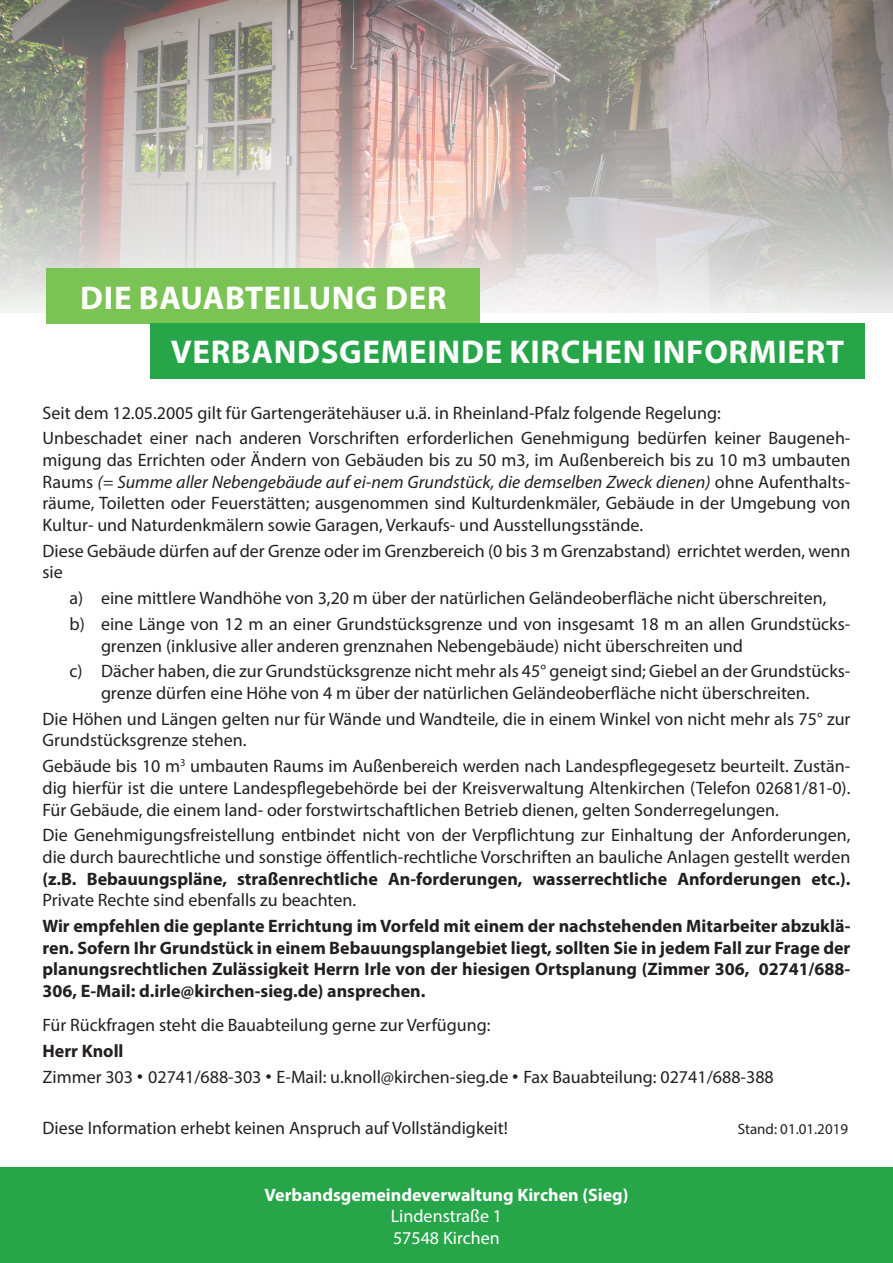
<style>
.page{position:relative;width:893px;height:1263px;background:#fff}
.page>*{position:absolute;margin:0;border:0;box-sizing:border-box;transform-origin:0 0}
.t1{font:700 33px/54.4px "Myriad Pro";letter-spacing:.02em;color:#fff}
.t2{font:18px/21.6px "Myriad Pro";color:#231f20}
.t3{font:700 18px/21.6px "Myriad Pro";color:#231f20;text-align:justify}
.t4{font:700 18px "Myriad Pro";color:#fff}
.t5{font:18px/21.6px "Myriad Pro";color:#fff}
.t6{font:15px "Myriad Pro";color:#231f20}
.s1{font-style:italic}
.s2{font-weight:700}
.s3{font-family:"Arial"}
</style>
<div class="page">
<img style="left:0;top:0;width:893px;height:312px">
<div style="left:47px;top:269px;width:433px;height:55px;background:#7cc355"></div>
<div style="left:150px;top:323px;width:715px;height:55px;background:#27a549"></div>
<div style="left:0;top:1168px;width:893px;height:95px;background:#27a549"></div>
<h1 class="t1" style="left:171px;top:269px;width:675px;text-indent:-90px">DIE BAUABTEILUNG DER<br>VERBANDSGEMEINDE KIRCHEN INFORMIERT</h1>
<p class="t2" style="left:43px;top:399px;width:809px;line-height:25.8px">Seit dem 12.05.2005 gilt für Gartengerätehäuser u.ä. in Rheinland-Pfalz folgende Regelung:<br>Unbeschadet einer nach anderen Vorschriften erforderlichen Genehmigung bedürfen keiner Baugeneh-</p>
<p class="t2" style="left:43px;top:449px;width:809px;text-align:justify">migung das Errichten oder Ändern von Gebäuden bis zu 50 m3, im Außenbereich bis zu 10 m3 umbauten Raums <span class="s1">(= Summe aller Nebengebäude auf ei-nem Grundstück, die demselben Zweck dienen)</span> ohne Aufenthalts&shy;räume, Toiletten oder Feuerstätten; ausgenommen sind Kulturdenkmäler, Gebäude in der Umgebung von Kultur- und Naturdenkmälern sowie Garagen, Verkaufs- und Ausstellungsstände.</p>
<p class="t2" style="left:43px;top:539px;width:809px">Diese Gebäude dürfen auf der Grenze oder im Grenzbereich (0 bis 3 m Grenzabstand) errichtet werden, wenn sie</p>
<p class="t2" style="left:70px;top:585px;width:782px;line-height:25.8px">a) eine mittlere Wandhöhe von 3,20 m über der natürlichen Geländeoberfläche nicht überschreiten,<br>b) eine Länge von 12 m an einer Grundstücksgrenze und von insgesamt 18 m an allen Grundstücks-</p>
<p class="t2" style="left:70px;top:632px;width:782px;line-height:25.8px;text-indent:31px">grenzen (inklusive aller anderen grenznahen Nebengebäude) nicht überschreiten und<br>c) Dächer haben, die zur Grundstücksgrenze nicht mehr als 45° geneigt sind; Giebel an der Grundstücks-</p>
<p class="t2" style="left:43px;top:680px;width:809px;line-height:25.8px;text-indent:58px">grenze dürfen eine Höhe von 4 m über der natürlichen Geländeoberfläche nicht überschreiten.<br>Die Höhen und Längen gelten nur für Wände und Wandteile, die in einem Winkel von nicht mehr als 75° zur</p>
<p class="t2" style="left:43px;top:727px;width:809px;line-height:26px">Grundstücksgrenze stehen.<br>Gebäude bis 10 m<sup>3</sup> umbauten Raums im Außenbereich werden nach Landespflegegesetz beurteilt. Zustän-</p>
<p class="t2" style="left:43px;top:777px;width:809px">dig hierfür ist die untere Landespflegebehörde bei der Kreisverwaltung Altenkirchen (Telefon 02681/81-0).<br>Für Gebäude, die einem land- oder forstwirtschaftlichen Betrieb dienen, gelten Sonderregelungen.</p>
<p class="t2" style="left:43px;top:824px;width:809px">Die Genehmigungsfreistellung entbindet nicht von der Verpflichtung zur Einhaltung der Anforderungen, die durch baurechtliche und sonstige öffentlich-rechtliche Vorschriften an bauliche Anlagen gestellt werden</p>
<p class="t3" style="left:43px;top:867px;width:809px">(z.B. Bebauungspläne, straßenrechtliche An-forderungen, wasserrechtliche Anforderungen etc.).</p>
<p class="t2" style="left:43px;top:889px;width:315px">Private Rechte sind ebenfalls zu beachten.</p>
<p class="t3" style="left:43px;top:915px;width:809px">Wir empfehlen die geplante Errichtung im Vorfeld mit einem der nachstehenden Mitarbeiter abzuklä&shy;ren. Sofern Ihr Grundstück in einem Bebauungsplangebiet liegt, sollten Sie in jedem Fall zur Frage der planungsrechtlichen Zulässigkeit Herrn Irle von der hiesigen Ortsplanung (Zimmer 306, 02741/688- 306, E-Mail: d.irle@kirchen-sieg.de) ansprechen.</p>
<p class="t2" style="left:43px;top:1014px;width:450px">Für Rückfragen steht die Bauabteilung gerne zur Verfügung:</p>
<p class="t2" style="left:43px;top:1038px;width:733px;line-height:25.8px"><span class="s2">Herr Knoll<br></span>Zimmer 303 <span class="s3">•</span> 02741/688-303 <span class="s3">•</span> E-Mail: u.knoll@kirchen-sieg.de <span class="s3">•</span> Fax Bauabteilung: 02741/688-388</p>
<p class="t2" style="left:43px;top:1117px;width:467px">Diese Information erhebt keinen Anspruch auf Vollständigkeit!</p>
<p class="t6" style="left:738px;top:1120px;width:112px">Stand: 01.01.2019</p>
<p class="t4" style="left:265px;top:1183px;width:365px">Verbandsgemeindeverwaltung Kirchen (Sieg)</p>
<p class="t5" style="left:391px;top:1205px;width:113px">Lindenstraße 1<br>57548 Kirchen</p>
</div>
